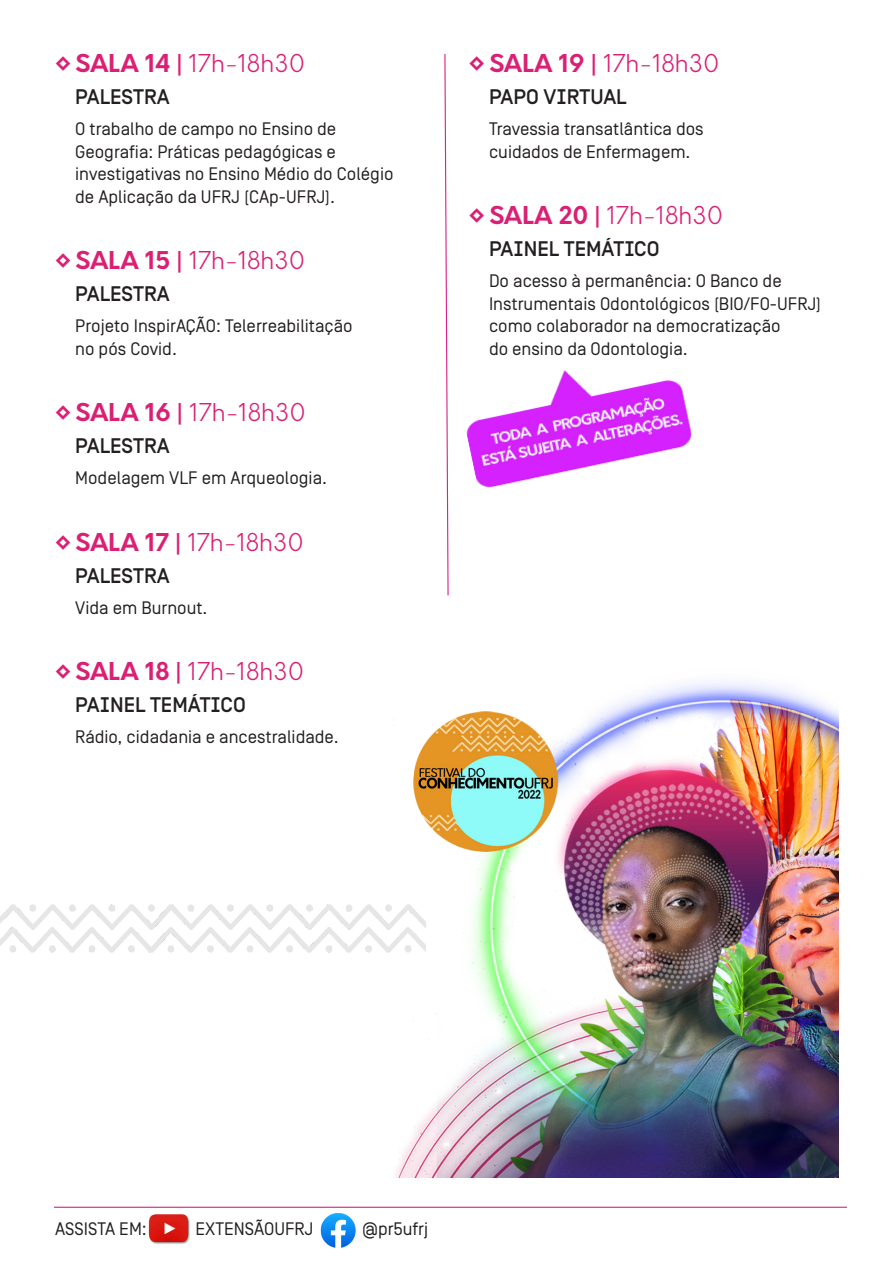
<style>
.page{position:relative;width:893px;height:1263px;background:#fff}
.page>*{position:absolute;margin:0;border:0;box-sizing:border-box;transform-origin:0 0}
.t1{font:300 24px "Orkney";color:#da2075}
._2_-_MODALIDADE{font:21px "Simplon Oi Headline";color:#231f20}
._3_-_TEXTO{font:18px/22.5px "Simplon BP";color:#231f20}
.s1{font-weight:700}
</style>
<div class="page">
<img style="left:148px;top:1214px;width:42px;height:30px">
<img style="left:321px;top:1213px;width:35px;height:35px">
<hr style="left:54px;top:1207px;width:793px;height:1px;background:#dc208a">
<img style="left:347px;top:681px;width:492px;height:497px">
<svg style="left:444px;top:54px;width:5px;height:542px"></svg>
<img style="left:466px;top:370px;width:226px;height:118px">
<img style="left:0;top:905px;width:425px;height:47px">
<p class="t1" style="left:54px;top:48px;width:253px"><span class="s1">◊SALA 14 |</span> 17h-18h30</p>
<p class="_2_-_MODALIDADE" style="left:75px;top:85px;width:96px">PALESTRA</p>
<p class="_3_-_TEXTO" style="left:75px;top:118px;width:320px">O trabalho de campo no Ensino de Geografia: Práticas pedagógicas e investigativas no Ensino Médio do Colégio de Aplicação da UFRJ (CAp-UFRJ).</p>
<p class="t1" style="left:54px;top:245px;width:253px"><span class="s1">◊SALA 15 |</span> 17h-18h30</p>
<p class="_2_-_MODALIDADE" style="left:75px;top:282px;width:96px">PALESTRA</p>
<p class="_3_-_TEXTO" style="left:75px;top:315px;width:279px">Projeto InspirAÇÃO: Telerreabilitação no pós Covid.</p>
<p class="t1" style="left:54px;top:397px;width:253px"><span class="s1">◊SALA 16 |</span> 17h-18h30</p>
<p class="_2_-_MODALIDADE" style="left:75px;top:434px;width:96px">PALESTRA</p>
<p class="_3_-_TEXTO" style="left:75px;top:467px;width:253px">Modelagem VLF em Arqueologia.</p>
<p class="t1" style="left:54px;top:526px;width:251px"><span class="s1">◊SALA 17 |</span> 17h-18h30</p>
<p class="_2_-_MODALIDADE" style="left:75px;top:563px;width:96px">PALESTRA</p>
<p class="_3_-_TEXTO" style="left:75px;top:596px;width:134px">Vida em Burnout.</p>
<p class="t1" style="left:54px;top:656px;width:252px"><span class="s1">◊SALA 18 |</span> 17h-18h30</p>
<p class="_2_-_MODALIDADE" style="left:75px;top:693px;width:172px">PAINEL TEMÁTICO</p>
<p class="_3_-_TEXTO" style="left:75px;top:726px;width:265px">Rádio, cidadania e ancestralidade.</p>
<p class="t1" style="left:468px;top:48px;width:253px"><span class="s1">◊SALA 19 |</span> 17h-18h30</p>
<p class="_2_-_MODALIDADE" style="left:489px;top:85px;width:139px">PAPO VIRTUAL</p>
<p class="_3_-_TEXTO" style="left:489px;top:118px;width:216px">Travessia transatlântica dos cuidados de Enfermagem.</p>
<p class="t1" style="left:468px;top:200px;width:257px"><span class="s1">◊SALA 20 |</span> 17h-18h30</p>
<p class="_2_-_MODALIDADE" style="left:489px;top:237px;width:172px">PAINEL TEMÁTICO</p>
<p class="_3_-_TEXTO" style="left:489px;top:270px;width:334px">Do acesso à permanência: O Banco de Instrumentais Odontológicos (BIO/FO-UFRJ) como colaborador na democratização<br>do ensino da Odontologia.</p>
<p class="_3_-_TEXTO" style="left:55px;top:1217px;width:93px">ASSISTA EM:</p>
<p class="_3_-_TEXTO" style="left:195px;top:1217px;width:119px">EXTENSÃOUFRJ</p>
<p class="_3_-_TEXTO" style="left:362px;top:1217px;width:68px">@pr5ufrj</p>
</div>
